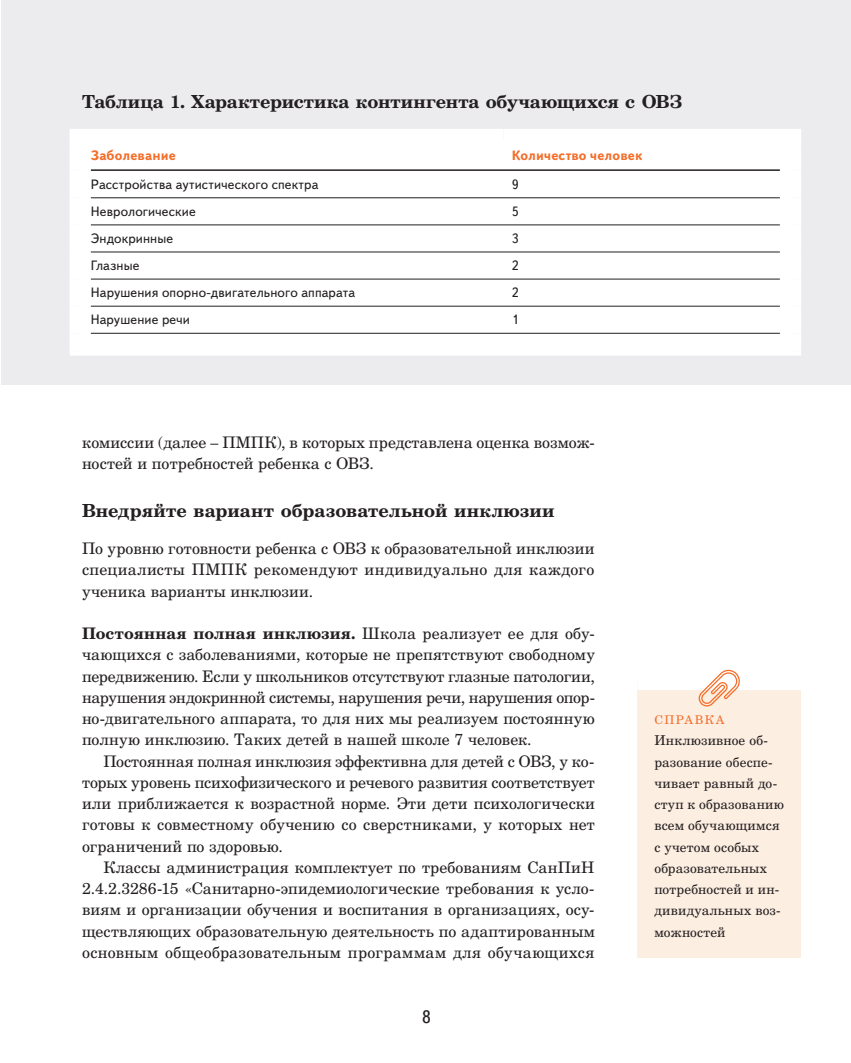
<style>
.page{position:relative;width:851px;height:1063px;background:#fff}
.page>*{position:absolute;margin:0;border:0;box-sizing:border-box;transform-origin:0 0}
.t1{font:700 18px "Century Schlbk Cyr";letter-spacing:.005em;color:#231f20}
.t2{font:18px "Text Book C";color:#231f20}
.t3{font:15.9px/21.3px "Century Schlbk Cyr";letter-spacing:.01em;color:#231f20;text-align:justify}
.t4{font:13.5px/21.3px "Century Schlbk Cyr";letter-spacing:.015em;color:#231f20}
.t5{font:13.5px "Text Book C";letter-spacing:.01em;color:#231f20}
.t6{font:700 13.5px "Text Book C";letter-spacing:.01em;color:#f36e2a}
.t7{font:12px "Century Schlbk Cyr";letter-spacing:.12em;color:#f36e2a}
.s1{font-weight:700}
</style>
<div class="page">
<div style="left:637px;top:682px;width:164px;height:276px;background:#fdeee2"></div>
<div style="left:637px;top:680px;width:164px;height:10px;background:#fff"></div>
<svg style="left:698px;top:670px;width:41px;height:37px"></svg>
<div style="left:1px;top:0;width:849px;height:384px;background:#ececee"></div>
<div style="left:91px;top:150px;width:688px;height:201px;background:#fff"></div>
<div style="left:70px;top:129px;width:433px;height:21px;background:#fff"></div>
<div style="left:70px;top:150px;width:21px;height:20px;background:#fff"></div>
<div style="left:503px;top:129px;width:298px;height:21px;background:#fff"></div>
<div style="left:779px;top:150px;width:22px;height:20px;background:#fff"></div>
<div style="left:70px;top:170px;width:21px;height:28px;background:#fff"></div>
<div style="left:779px;top:170px;width:22px;height:28px;background:#fff"></div>
<div style="left:70px;top:198px;width:21px;height:27px;background:#fff"></div>
<div style="left:779px;top:198px;width:22px;height:27px;background:#fff"></div>
<div style="left:70px;top:225px;width:21px;height:27px;background:#fff"></div>
<div style="left:779px;top:225px;width:22px;height:27px;background:#fff"></div>
<div style="left:70px;top:252px;width:21px;height:27px;background:#fff"></div>
<div style="left:779px;top:252px;width:22px;height:27px;background:#fff"></div>
<div style="left:70px;top:279px;width:21px;height:27px;background:#fff"></div>
<div style="left:779px;top:279px;width:22px;height:27px;background:#fff"></div>
<div style="left:70px;top:306px;width:21px;height:27px;background:#fff"></div>
<div style="left:779px;top:306px;width:22px;height:27px;background:#fff"></div>
<div style="left:70px;top:333px;width:21px;height:18px;background:#fff"></div>
<div style="left:779px;top:333px;width:22px;height:18px;background:#fff"></div>
<hr style="left:91px;top:169px;width:688px;height:2px;background:#231f20">
<hr style="left:91px;top:198px;width:688px;height:1px;background:#231f20">
<hr style="left:91px;top:225px;width:688px;height:1px;background:#231f20">
<hr style="left:91px;top:252px;width:688px;height:1px;background:#231f20">
<hr style="left:91px;top:279px;width:688px;height:1px;background:#231f20">
<hr style="left:91px;top:306px;width:688px;height:1px;background:#231f20">
<hr style="left:91px;top:333px;width:688px;height:1px;background:#231f20">
<div style="left:70px;top:351px;width:731px;height:5px;background:#fff"></div>
<p class="t1" style="left:82px;top:90px;width:601px">Таблица 1. Характеристика контингента обучающихся с ОВЗ</p>
<p class="t6" style="left:91px;top:147px;width:86px">Заболевание</p>
<p class="t6" style="left:511px;top:147px;width:132px">Количество человек</p>
<p class="t5" style="left:91px;top:177px;width:229px">Расстройства аутистического спектра</p>
<p class="t5" style="left:511px;top:177px;width:9px">9</p>
<p class="t5" style="left:91px;top:204px;width:106px">Неврологические</p>
<p class="t5" style="left:511px;top:204px;width:9px">5</p>
<p class="t5" style="left:91px;top:231px;width:84px">Эндокринные</p>
<p class="t5" style="left:511px;top:231px;width:9px">3</p>
<p class="t5" style="left:91px;top:258px;width:50px">Глазные</p>
<p class="t5" style="left:511px;top:258px;width:9px">2</p>
<p class="t5" style="left:91px;top:285px;width:266px">Нарушения опорно-двигательного аппарата</p>
<p class="t5" style="left:511px;top:285px;width:9px">2</p>
<p class="t5" style="left:91px;top:312px;width:101px">Нарушение речи</p>
<p class="t5" style="left:511px;top:312px;width:9px">1</p>
<p class="t3" style="left:82px;top:431px;width:514px">комиссии (далее – ПМПК), в которых представлена оценка возмож&shy;ностей и потребностей ребенка с ОВЗ.</p>
<p class="t1" style="left:82px;top:500px;width:474px">Внедряйте вариант образовательной инклюзии</p>
<p class="t3" style="left:82px;top:537px;width:513px">По уровню готовности ребенка с ОВЗ к образовательной инклюзии специалисты ПМПК рекомендуют индивидуально для каждого ученика варианты инклюзии.</p>
<p class="t3" style="left:82px;top:622px;width:514px"><span class="s1">Постоянная полная инклюзия.</span> Школа реализует ее для обу&shy;чающихся с заболеваниями, которые не препятствуют свободному передвижению. Если у школьников отсутствуют глазные патологии, нарушения эндокринной системы, нарушения речи, нарушения опор&shy;но-двигательного аппарата, то для них мы реализуем постоянную полную инклюзию. Таких детей в нашей школе 7 человек.</p>
<p class="t3" style="left:82px;top:750px;width:514px;text-indent:21px">Постоянная полная инклюзия эффективна для детей с ОВЗ, у ко&shy;торых уровень психофизического и речевого развития соответствует или приближается к возрастной норме. Эти дети психологически готовы к совместному обучению со сверстниками, у которых нет ограничений по здоровью.</p>
<p class="t3" style="left:82px;top:856px;width:514px;text-indent:21px">Классы администрация комплектует по требованиям СанПиН 2.4.2.3286-15 «Санитарно-эпидемиологические требования к усло&shy;виям и организации обучения и воспитания в организациях, осу&shy;ществляющих образовательную деятельность по адаптированным основным общеобразовательным программам для обучающихся</p>
<p class="t2" style="left:422px;top:1007px;width:11px">8</p>
<p class="t7" style="left:654px;top:712px;width:72px">СПРАВКА</p>
<p class="t4" style="left:654px;top:730px;width:131px">Инклюзивное об&shy;разование обеспе&shy;чивает равный до&shy;ступ к образованию всем обучающимся с учетом особых образовательных потребностей и ин&shy;дивидуальных воз&shy;можностей</p>
</div>
